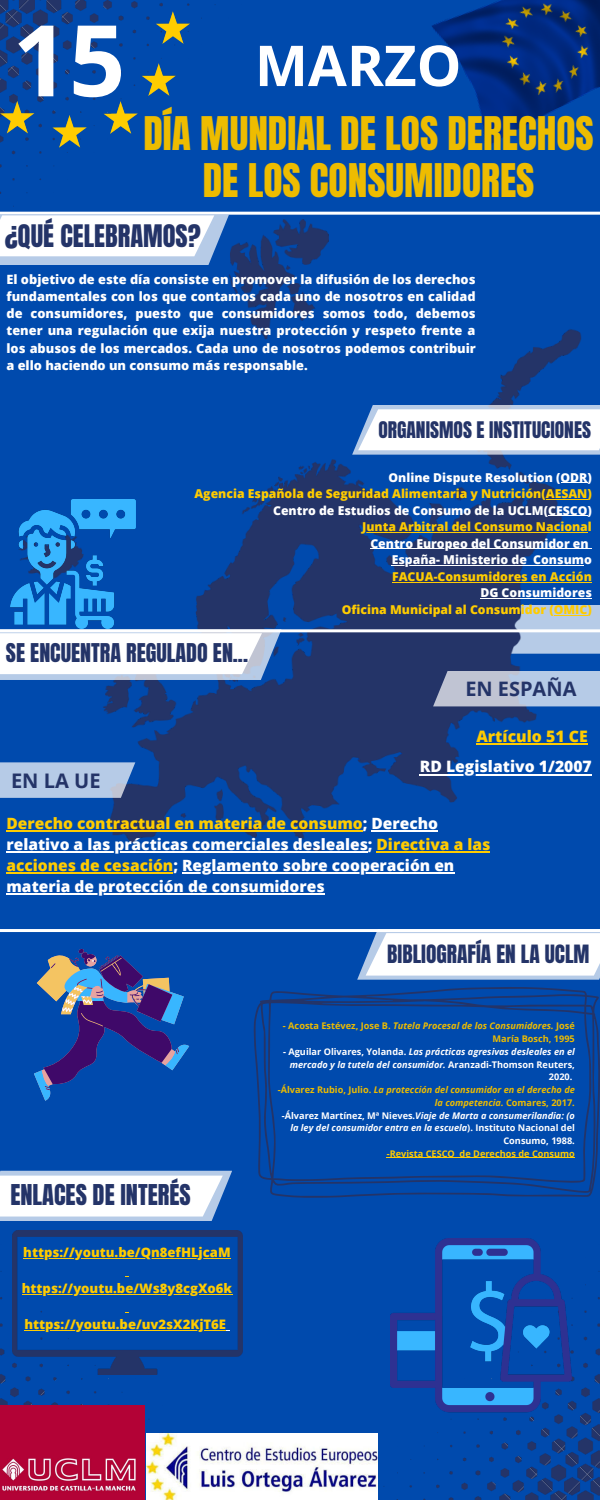
<style>
.page{position:relative;width:600px;height:1500px;background:#004aad}
.page>*{position:absolute;margin:0;border:0;box-sizing:border-box;transform-origin:0 0}
.t1{font:700 99px "Open Sans";color:#fff}
.t2{font:700 56.3px "Open Sans";color:#fff}
.t3{font:39.4px/47.2px "Anton";color:#edbc00;text-align:center}
.t4{font:26.4px "Anton";color:#243468}
.t5{font:24.4px "Anton";color:#243468}
.t6{font:22px "Anton";color:#243468}
.t7{font:21.4px "Anton";color:#243468}
.t8{font:700 20.1px "Open Sans";color:#243468}
.t9{font:700 20px "Open Sans";color:#243468}
.t10{font:19.5px "Anton";color:#243468}
.t11{font:800 15.8px "Open Sans";color:#fc0}
.t12{font:800 15.7px "Open Sans";color:#fff}
.t13{font:800 15.5px/21px "Open Sans";color:#fff}
.t14{font:800 13.1px "Open Sans";color:#fc0}
.t15{font:800 12.8px/17.2px "Open Sans";color:#fff;text-align:justify}
.t16{font:800 12.2px "Open Sans";color:#fc0}
.t17{font:800 12.2px/16.5px "Open Sans";color:#fff;text-align:right}
.t18{font:italic 700 9.2px/12.8px "Open Sans";color:#fff;text-align:right}
.t19{font:700 9.2px/12.8px "Open Sans";color:#edbc00;text-align:right}
.t20{font:700 9.2px "Open Sans";color:#fc0}
.s1{color:#fc0}
.s2{font-style:italic}
.s3{font-style:normal}
.s4{font-style:normal;color:#edbc00}
.s5{color:#edbc00}
</style>
<div class="page">
<svg style="left:581px;top:605px;width:19px;height:49px"></svg>
<img style="left:79px;top:219px;width:502px;height:631px">
<img style="left:523px;top:211px;width:77px;height:19px">
<img style="left:0;top:4px;width:241px;height:243px">
<svg style="left:0;top:215px;width:229px;height:50px"></svg>
<hr style="left:0;top:212px;width:600px;height:3px;background:#fff">
<hr style="left:0;top:629px;width:600px;height:3px;background:#fff">
<img style="left:0;top:1245px;width:163px;height:188px">
<img style="left:383px;top:1271px;width:217px;height:229px">
<img style="left:0;top:0;width:189px;height:147px">
<img style="left:432px;top:0;width:168px;height:147px">
<svg style="left:0;top:629px;width:281px;height:51px"></svg>
<svg style="left:0;top:1171px;width:232px;height:50px"></svg>
<hr style="left:0;top:929px;width:600px;height:3px;background:#fff">
<svg style="left:357px;top:932px;width:243px;height:47px"></svg>
<svg style="left:352px;top:405px;width:248px;height:49px"></svg>
<svg style="left:254px;top:987px;width:346px;height:211px"></svg>
<img style="left:13px;top:1230px;width:230px;height:145px">
<svg style="left:433px;top:671px;width:167px;height:35px"></svg>
<svg style="left:0;top:762px;width:135px;height:36px"></svg>
<img style="left:391px;top:1238px;width:181px;height:174px">
<img style="left:0;top:1405px;width:145px;height:95px">
<svg style="left:34px;top:949px;width:155px;height:152px"></svg>
<img style="left:146px;top:1433px;width:232px;height:67px">
<img style="left:10px;top:499px;width:125px;height:129px">
<hr style="left:387px;top:1158px;width:68px;height:1px;background:#fc0">
<hr style="left:460px;top:1158px;width:115px;height:1px;background:#fc0">
<hr style="left:476px;top:743px;width:112px;height:2px;background:#fc0">
<hr style="left:420px;top:774px;width:172px;height:1px;background:#fff">
<hr style="left:23px;top:1258px;width:208px;height:1px;background:#fc0">
<hr style="left:22px;top:1294px;width:210px;height:1px;background:#fc0">
<hr style="left:24px;top:1330px;width:202px;height:1px;background:#fc0">
<hr style="left:6px;top:830px;width:357px;height:2px;background:#fc0">
<hr style="left:371px;top:830px;width:67px;height:2px;background:#fff">
<hr style="left:6px;top:851px;width:362px;height:2px;background:#fff">
<hr style="left:377px;top:851px;width:113px;height:2px;background:#fc0">
<hr style="left:6px;top:872px;width:167px;height:2px;background:#fc0">
<hr style="left:182px;top:872px;width:272px;height:2px;background:#fff">
<hr style="left:6px;top:893px;width:319px;height:2px;background:#fff">
<svg style="left:561px;top:483px;width:20px;height:1px"></svg>
<hr style="left:546px;top:499px;width:41px;height:1px;background:#fc0">
<hr style="left:548px;top:516px;width:39px;height:1px;background:#fff">
<hr style="left:362px;top:532px;width:226px;height:1px;background:#fc0">
<hr style="left:370px;top:549px;width:219px;height:1px;background:#fff">
<hr style="left:392px;top:565px;width:135px;height:1px;background:#fff">
<hr style="left:533px;top:565px;width:51px;height:1px;background:#fff">
<hr style="left:392px;top:582px;width:200px;height:1px;background:#fc0">
<hr style="left:480px;top:598px;width:112px;height:1px;background:#fff">
<hr style="left:554px;top:615px;width:33px;height:1px;background:#fc0">
<h1 class="t1" style="left:12px;top:-9px;width:114px">15</h1>
<h2 class="t2" style="left:255px;top:26px;width:208px">MARZO</h2>
<h3 class="t3" style="left:144px;top:111px;width:452px">DÍA MUNDIAL DE LOS DERECHOS<br>DE LOS CONSUMIDORES</h3>
<h3 class="t4" style="left:5px;top:217px;width:198px">¿QUÉ CELEBRAMOS?</h3>
<p class="t15" style="left:6px;top:270px;width:471px">El objetivo de este día consiste en promover la difusión de los derechos fundamentales con los que contamos cada uno de nosotros en calidad de consumidores, puesto que consumidores somos todo, debemos tener una regulación que exija nuestra protección y respeto frente a los abusos de los mercados. Cada uno de nosotros podemos contribuir a ello haciendo un consumo más responsable.</p>
<h3 class="t10" style="left:378px;top:415px;width:214px">ORGANISMOS E INSTITUCIONES</h3>
<h3 class="t17" style="left:389px;top:469px;width:205px">Online Dispute Resolution (ODR)</h3>
<h3 class="t16" style="left:194px;top:485px;width:399px">Agencia Española de Seguridad Alimentaria y Nutrición(AESAN)</h3>
<h3 class="t17" style="left:273px;top:502px;width:320px">Centro de Estudios de Consumo de la UCLM(CESCO)</h3>
<h3 class="t16" style="left:362px;top:518px;width:231px">Junta Arbitral del Consumo Nacional</h3>
<h3 class="t17" style="left:370px;top:535px;width:223px">Centro Europeo del Consumidor en<br>España- Ministerio de Consumo</h3>
<h3 class="t16" style="left:392px;top:568px;width:201px">FACUA-Consumidores en Acción</h3>
<h3 class="t17" style="left:480px;top:584px;width:113px">DG Consumidores</h3>
<h3 class="t16" style="left:342px;top:601px;width:252px">Oficina Municipal al Consumidor (OMIC)</h3>
<h3 class="t6" style="left:6px;top:637px;width:244px">SE ENCUENTRA REGULADO EN...</h3>
<h3 class="t9" style="left:465px;top:675px;width:113px">EN ESPAÑA</h3>
<h3 class="t11" style="left:476px;top:725px;width:113px">Artículo 51 CE</h3>
<h3 class="t12" style="left:420px;top:756px;width:173px">RD Legislativo 1/2007</h3>
<h3 class="t8" style="left:11px;top:767px;width:91px">EN LA UE</h3>
<h3 class="t13" style="left:6px;top:812px;width:485px"><span class="s1">Derecho contractual en materia de consumo</span>; Derecho relativo a las prácticas comerciales desleales; <span class="s1">Directiva a las acciones de cesación</span>; Reglamento sobre cooperación en materia de protección de consumidores</h3>
<h3 class="t7" style="left:387px;top:938px;width:204px">BIBLIOGRAFÍA EN LA UCLM</h3>
<h3 class="t5" style="left:10px;top:1178px;width:182px">ENLACES DE INTERÉS</h3>
<h3 class="t14" style="left:23px;top:1243px;width:209px">https://youtu.be/Qn8efHLjcaM</h3>
<h3 class="t14" style="left:22px;top:1279px;width:212px">https://youtu.be/Ws8y8cgXo6k</h3>
<h3 class="t14" style="left:24px;top:1315px;width:203px">https://youtu.be/uv2sX2KjT6E</h3>
<p class="t19" style="left:283px;top:1019px;width:293px">- Acosta Estévez, Jose B. <span class="s2">Tutela Procesal de los Consumidores.</span> José<br>María Bosch, 1995</p>
<p class="t18" style="left:278px;top:1045px;width:299px"><span class="s3">- Aguilar Olivares, Yolanda.</span> Las prácticas agresivas desleales en el mercado y la tutela del consumidor. <span class="s3">Aranzadi-Thomson Reuters, 2020.<br></span><span class="s4">-Álvarez Rubio, Julio.</span> <span class="s5">La protección del consumidor en el derecho de la competencia.</span> <span class="s4">Comares, 2017.<br></span><span class="s3">-Álvarez Martínez, Mª Nieves.</span>Viaje de Marta a consumerilandia: (o la ley del consumidor entra en la escuela<span class="s3">). Instituto Nacional del Consumo, 1988.</span></p>
<p class="t20" style="left:387px;top:1147px;width:190px">-Revista CESCO de Derechos de Consumo</p>
</div>
